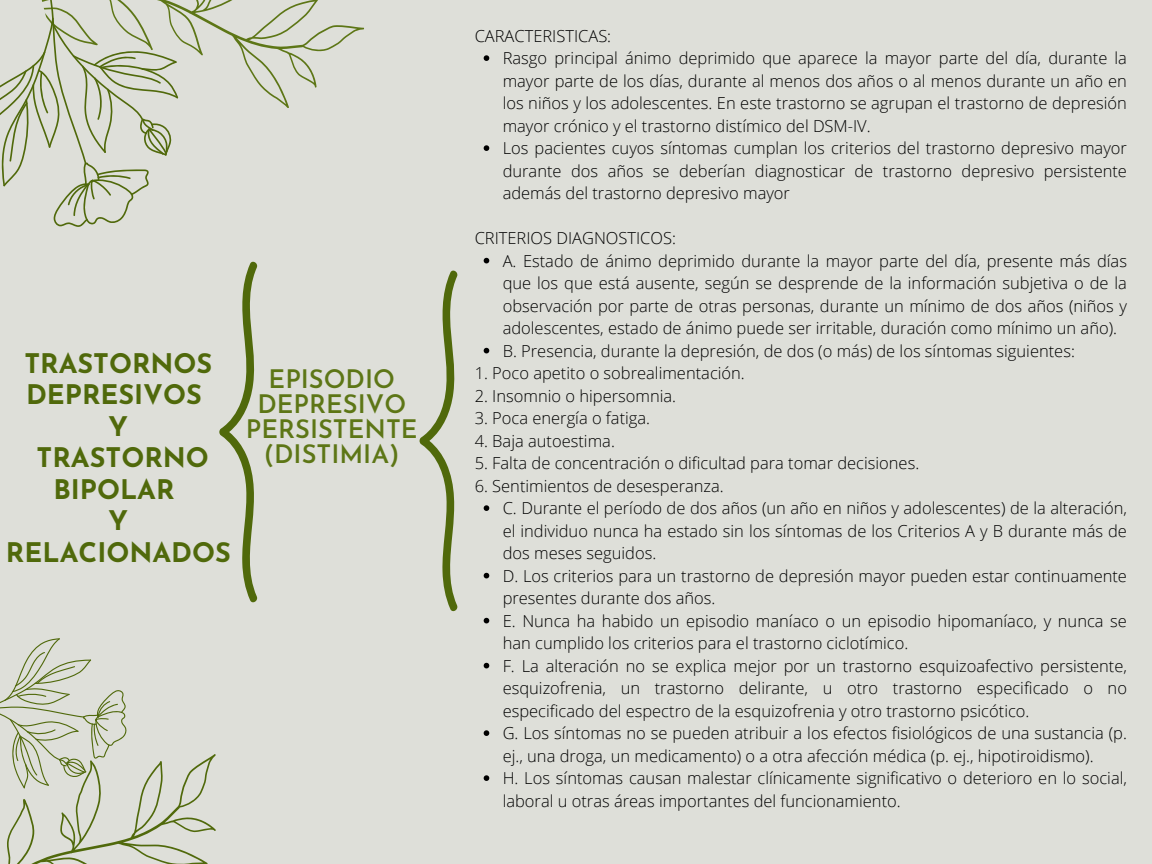
<style>
.page{position:relative;width:1152px;height:864px;background:#dedfd9}
.page>*{position:absolute;margin:0;border:0;box-sizing:border-box;transform-origin:0 0}
.t1{font:700 27px/31.5px "Josefin Sans";color:#50690b;text-align:center}
.t2{font:600 25.5px/24.8px "Josefin Sans";color:#5d7616;text-align:center}
.t3{font:300 16.5px/22.5px "Open Sans";color:#000;text-align:justify}
</style>
<div class="page">
<svg style="left:7px;top:754px;width:209px;height:110px"></svg>
<svg style="left:178px;top:0;width:186px;height:108px"></svg>
<svg style="left:0;top:638px;width:127px;height:150px"></svg>
<svg style="left:0;top:0;width:178px;height:227px"></svg>
<svg style="left:484px;top:55px;width:5px;height:6px"></svg>
<svg style="left:484px;top:145px;width:5px;height:6px"></svg>
<svg style="left:484px;top:258px;width:5px;height:5px"></svg>
<svg style="left:484px;top:348px;width:5px;height:5px"></svg>
<svg style="left:484px;top:505px;width:5px;height:6px"></svg>
<svg style="left:484px;top:573px;width:5px;height:5px"></svg>
<svg style="left:484px;top:618px;width:5px;height:5px"></svg>
<svg style="left:484px;top:663px;width:5px;height:5px"></svg>
<svg style="left:484px;top:730px;width:5px;height:6px"></svg>
<svg style="left:484px;top:775px;width:5px;height:6px"></svg>
<svg style="left:219px;top:261px;width:39px;height:342px"></svg>
<svg style="left:420px;top:270px;width:38px;height:342px"></svg>
<p class="t1" style="left:6px;top:350px;width:226px">TRASTORNOS<br>DEPRESIVOS<br>Y<br>TRASTORNO<br>BIPOLAR<br>Y<br>RELACIONADOS</p>
<p class="t2" style="left:246px;top:370px;width:173px">EPISODIO<br>DEPRESIVO<br>PERSISTENTE (DISTIMIA)</p>
<p class="t3" style="left:475px;top:24px;width:138px">CARACTERISTICAS:</p>
<p class="t3" style="left:503px;top:47px;width:626px">Rasgo principal ánimo deprimido que aparece la mayor parte del día, durante la mayor parte de los días, durante al menos dos años o al menos durante un año en los niños y los adolescentes. En este trastorno se agrupan el trastorno de depresión mayor crónico y el trastorno distímico del DSM-IV.</p>
<p class="t3" style="left:503px;top:137px;width:626px">Los pacientes cuyos síntomas cumplan los criterios del trastorno depresivo mayor durante dos años se deberían diagnosticar de trastorno depresivo persistente además del trastorno depresivo mayor</p>
<h1 class="t3" style="left:475px;top:227px;width:203px">CRITERIOS DIAGNOSTICOS:</h1>
<p class="t3" style="left:503px;top:249px;width:626px">A. Estado de ánimo deprimido durante la mayor parte del día, presente más días que los que está ausente, según se desprende de la información subjetiva o de la observación por parte de otras personas, durante un mínimo de dos años (niños y adolescentes, estado de ánimo puede ser irritable, duración como mínimo un año).</p>
<p class="t3" style="left:503px;top:339px;width:574px">B. Presencia, durante la depresión, de dos (o más) de los síntomas siguientes:</p>
<h2 class="t3" style="left:475px;top:362px;width:272px">1. Poco apetito o sobrealimentación.</h2>
<p class="t3" style="left:475px;top:384px;width:203px">2. Insomnio o hipersomnia.</p>
<p class="t3" style="left:475px;top:407px;width:177px">3. Poca energía o fatiga.</p>
<p class="t3" style="left:475px;top:429px;width:142px">4. Baja autoestima.</p>
<h2 class="t3" style="left:475px;top:452px;width:446px">5. Falta de concentración o dificultad para tomar decisiones.</h2>
<p class="t3" style="left:475px;top:474px;width:251px">6. Sentimientos de desesperanza.</p>
<p class="t3" style="left:503px;top:497px;width:626px">C. Durante el período de dos años (un año en niños y adolescentes) de la alteración, el individuo nunca ha estado sin los síntomas de los Criterios A y B durante más de dos meses seguidos.</p>
<p class="t3" style="left:503px;top:564px;width:626px">D. Los criterios para un trastorno de depresión mayor pueden estar continuamente presentes durante dos años.</p>
<p class="t3" style="left:503px;top:609px;width:626px">E. Nunca ha habido un episodio maníaco o un episodio hipomaníaco, y nunca se han cumplido los criterios para el trastorno ciclotímico.</p>
<p class="t3" style="left:503px;top:654px;width:626px">F. La alteración no se explica mejor por un trastorno esquizoafectivo persistente, esquizofrenia, un trastorno delirante, u otro trastorno especificado o no especificado del espectro de la esquizofrenia y otro trastorno psicótico.</p>
<p class="t3" style="left:503px;top:722px;width:626px">G. Los síntomas no se pueden atribuir a los efectos fisiológicos de una sustancia (p. ej., una droga, un medicamento) o a otra afección médica (p. ej., hipotiroidismo).</p>
<p class="t3" style="left:503px;top:767px;width:626px">H. Los síntomas causan malestar clínicamente significativo o deterioro en lo social, laboral u otras áreas importantes del funcionamiento.</p>
</div>
